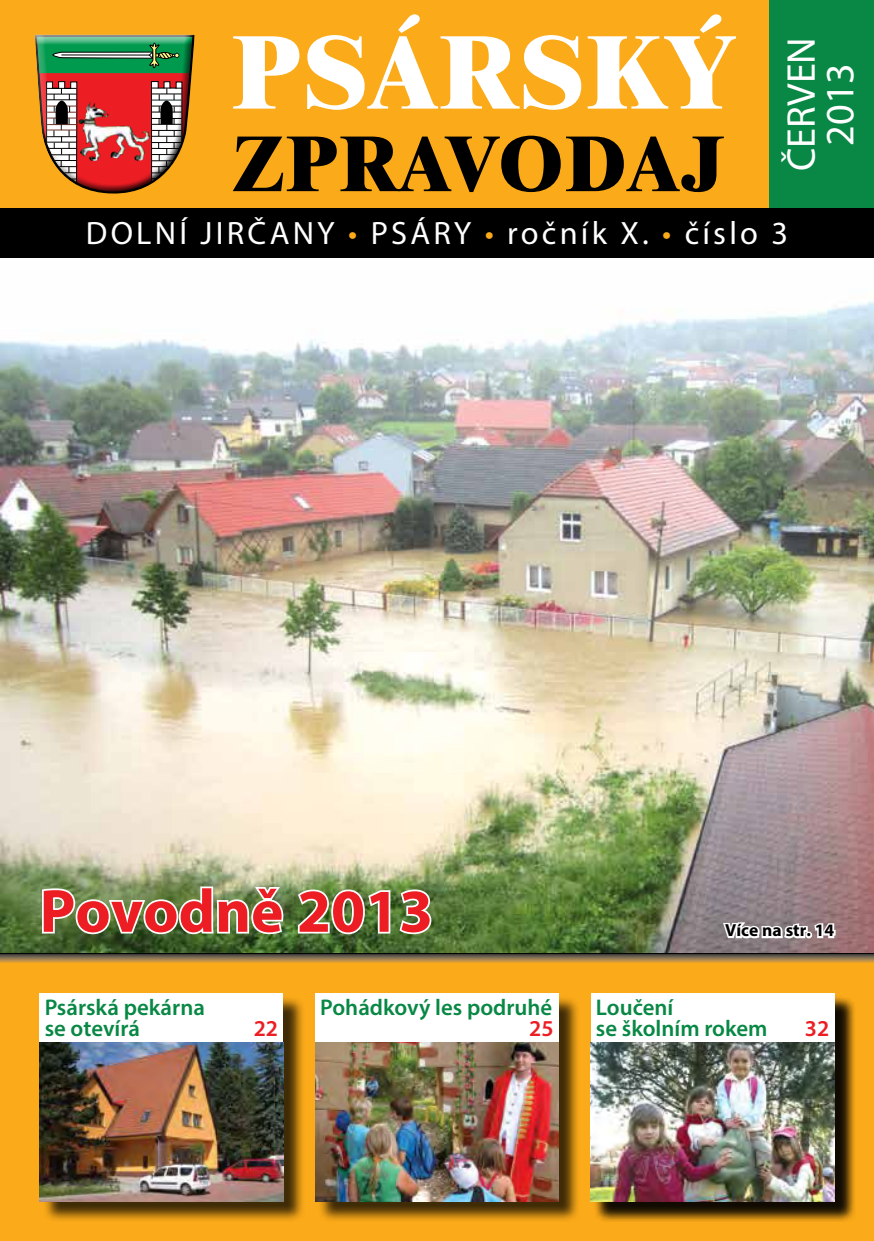
<style>
.page{position:relative;width:874px;height:1241px;background:#fff}
.page>*{position:absolute;margin:0;border:0;box-sizing:border-box;transform-origin:0 0}
.t1{font:101.5px "Times Extra Bold EE";letter-spacing:.05em;color:#fff}
.t2{font:76.65px "Times Extra Bold EE";letter-spacing:.05em;color:#000}
.t3{font:700 61.25px "Myriad Pro";color:#ed1d24}
.t4{font:40.25px/38.5px "Myriad Pro";color:#fff;text-align:center}
.t5{font:32.38px "Myriad Pro";letter-spacing:.1em;color:#fff}
.t6{font:600 22.75px/21px "Myriad Pro";color:#088844}
.t7{font:600 22.75px "Myriad Pro";color:#ed1d24}
.t8{font:700 17.5px "Myriad Pro";color:#000}
.s1{color:#fbaa19}
</style>
<div class="page">
<img style="left:1px;top:301px;width:872px;height:651px">
<div style="left:0;top:952px;width:873px;height:288px;background:#fbaa19"></div>
<div style="left:0;top:0;width:873px;height:208px;background:#fbaa19"></div>
<div style="left:769px;top:0;width:104px;height:208px;background:#088844"></div>
<div style="left:0;top:208px;width:873px;height:50px;background:#000"></div>
<div style="left:33px;top:35px;width:166px;height:128px;background:#fff;opacity:.75"></div>
<div style="left:42px;top:35px;width:161px;height:159px;background:#000;opacity:.75"></div>
<svg style="left:0;top:952px;width:873px;height:10px;background:#756440"></svg>
<div style="left:593px;top:995px;width:262px;height:227px;background:#000;opacity:.75"></div>
<div style="left:590px;top:992px;width:243px;height:50px;background:#fff"></div>
<div style="left:318px;top:995px;width:262px;height:227px;background:#000;opacity:.75"></div>
<div style="left:315px;top:992px;width:243px;height:50px;background:#fff"></div>
<div style="left:42px;top:995px;width:262px;height:227px;background:#000;opacity:.75"></div>
<div style="left:40px;top:992px;width:243px;height:208px;background:#fff"></div>
<svg style="left:40px;top:884px;width:245px;height:51px"></svg>
<svg style="left:294px;top:887px;width:139px;height:48px"></svg>
<svg style="left:720px;top:896px;width:117px;height:160px"></svg>
<img style="left:590px;top:1042px;width:243px;height:158px">
<img style="left:40px;top:1042px;width:243px;height:158px">
<img style="left:315px;top:1042px;width:243px;height:158px">
<h1 class="t1" style="left:233px;top:10px;width:502px">PSÁRSKÝ</h1>
<h2 class="t2" style="left:233px;top:116px;width:490px">ZPRAVODAJ</h2>
<h3 class="t4" style="left:781px;top:171px;width:136px;rotate:-90deg">ČERVEN<br>2013</h3>
<h3 class="t5" style="left:86px;top:213px;width:703px">DOLNÍ JIRČANY <span class="s1">•</span> PSÁRY <span class="s1">•</span> ročník X. <span class="s1">•</span> číslo 3</h3>
<h3 class="t3" style="left:40px;top:871px;width:395px">Povodně 2013</h3>
<p class="t8" style="left:725px;top:918px;width:110px">Více na str. 14</p>
<p class="t6" style="left:45px;top:995px;width:162px">Psárská pekárna se otevírá</p>
<p class="t7" style="left:253px;top:1013px;width:26px">22</p>
<p class="t6" style="left:320px;top:995px;width:233px">Pohádkový les podruhé</p>
<p class="t7" style="left:529px;top:1013px;width:26px">25</p>
<p class="t6" style="left:595px;top:995px;width:173px">Loučení<br>se školním rokem</p>
<p class="t7" style="left:804px;top:1013px;width:26px">32</p>
</div>
